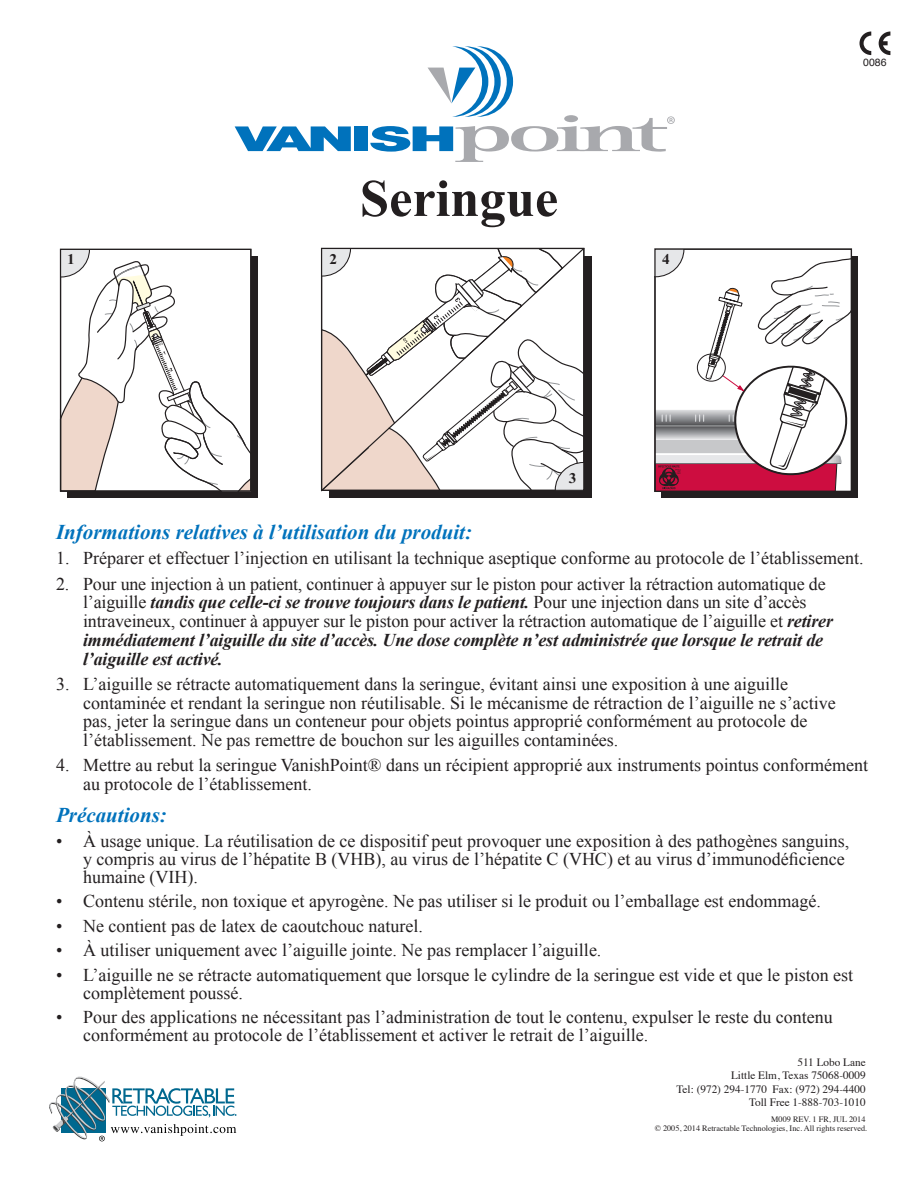
<style>
.page{position:relative;width:918px;height:1188px;background:#fff}
.page>*{position:absolute;margin:0;border:0;box-sizing:border-box;transform-origin:0 0}
.t1{font:700 52.5px "Times New Roman";color:#231f20}
.t2{font:italic 700 21px "Times New Roman";color:#0072bc}
.t3{font:18px/18.8px "Times New Roman";color:#231f20}
.t4{font:700 15px "Times New Roman";color:#231f20}
.t5{font:11.25px "Times";color:#231f20}
.t6{font:10.5px "Helvetica";color:#231f20}
.t7{font:8.25px "Times";color:#231f20}
.s1{font-weight:700;font-style:italic}
</style>
<div class="page">
<div style="left:662px;top:256px;width:196px;height:241px;background:#231f20"></div>
<div style="left:67px;top:256px;width:190px;height:242px;background:#231f20"></div>
<svg style="left:60px;top:248px;width:793px;height:245px"></svg>
<svg style="left:321px;top:248px;width:265px;height:244px"></svg>
<svg style="left:860px;top:32px;width:11px;height:23px"></svg>
<svg style="left:879px;top:32px;width:11px;height:23px"></svg>
<svg style="left:235px;top:126px;width:116px;height:25px"></svg>
<div style="left:354px;top:126px;width:14px;height:25px;background:#0072bc"></div>
<svg style="left:370px;top:46px;width:305px;height:115px"></svg>
<svg style="left:49px;top:1076px;width:188px;height:65px"></svg>
<p class="t1" style="left:360px;top:162px;width:200px">Seringue</p>
<p class="t4" style="left:67px;top:249px;width:9px">1</p>
<p class="t4" style="left:329px;top:249px;width:9px">2</p>
<p class="t4" style="left:662px;top:249px;width:9px">4</p>
<p class="t4" style="left:569px;top:468px;width:9px">3</p>
<p class="t6" style="left:863px;top:54px;width:25px">0086</p>
<p class="t2" style="left:56px;top:518px;width:418px">Informations relatives à l’utilisation du produit:</p>
<p class="t3" style="left:56px;top:549px;width:809px">1. Préparer et effectuer l’injection en utilisant la technique aseptique conforme au protocole de l’établissement.</p>
<p class="t3" style="left:83px;top:574px;width:751px;text-indent:-27px">2. Pour une injection à un patient, continuer à appuyer sur le piston pour activer la rétraction automatique de l’aiguille <span class="s1">tandis que celle-ci se trouve toujours dans le patient.</span> Pour une injection dans un site d’accès intraveineux, continuer à appuyer sur le piston pour activer la rétraction automatique de l’aiguille et <span class="s1">retirer immédiatement l’aiguille du site d’accès. Une dose complète n’est administrée que lorsque le retrait de l’aiguille est activé.</span></p>
<p class="t3" style="left:83px;top:674px;width:754px;text-indent:-27px">3. L’aiguille se rétracte automatiquement dans la seringue, évitant ainsi une exposition à une aiguille contaminée et rendant la seringue non réutilisable. Si le mécanisme de rétraction de l’aiguille ne s’active pas, jeter la seringue dans un conteneur pour objets pointus approprié conformément au protocole de l’établissement. Ne pas remettre de bouchon sur les aiguilles contaminées.</p>
<p class="t3" style="left:83px;top:756px;width:787px;text-indent:-27px">4. Mettre au rebut la seringue VanishPoint® dans un récipient approprié aux instruments pointus conformément au protocole de l’établissement.</p>
<p class="t2" style="left:56px;top:801px;width:112px">Précautions:</p>
<p class="t3" style="left:83px;top:832px;width:768px;line-height:18px;text-indent:-27px">• À usage unique. La réutilisation de ce dispositif peut provoquer une exposition à des pathogènes sanguins, y compris au virus de l’hépatite B (VHB), au virus de l’hépatite C (VHC) et au virus d’immunodéficience humaine (VIH).</p>
<p class="t3" style="left:56px;top:892px;width:766px">• Contenu stérile, non toxique et apyrogène. Ne pas utiliser si le produit ou l’emballage est endommagé.</p>
<p class="t3" style="left:56px;top:916px;width:368px">• Ne contient pas de latex de caoutchouc naturel.</p>
<p class="t3" style="left:56px;top:941px;width:547px">• À utiliser uniquement avec l’aiguille jointe. Ne pas remplacer l’aiguille.</p>
<p class="t3" style="left:83px;top:965px;width:772px;line-height:18px;text-indent:-27px">• L’aiguille ne se rétracte automatiquement que lorsque le cylindre de la seringue est vide et que le piston est complètement poussé.</p>
<p class="t3" style="left:83px;top:1008px;width:751px;line-height:18px;text-indent:-27px">• Pour des applications ne nécessitant pas l’administration de tout le contenu, expulser le reste du contenu conformément au protocole de l’établissement et activer le retrait de l’aiguille.</p>
<p class="t5" style="left:797px;top:1052px;width:70px">511 Lobo Lane</p>
<p class="t5" style="left:731px;top:1065px;width:136px">Little Elm, Texas 75068-0009</p>
<p class="t5" style="left:677px;top:1079px;width:191px">Tel: (972) 294-1770 Fax: (972) 294-4400</p>
<p class="t5" style="left:749px;top:1092px;width:118px">Toll Free 1-888-703-1010</p>
<p class="t7" style="left:771px;top:1112px;width:96px">M009 REV. 1 FR, JUL 2014</p>
<p class="t7" style="left:655px;top:1120px;width:214px">© 2005, 2014 Retractable Technologies, Inc. All rights reserved.</p>
</div>
